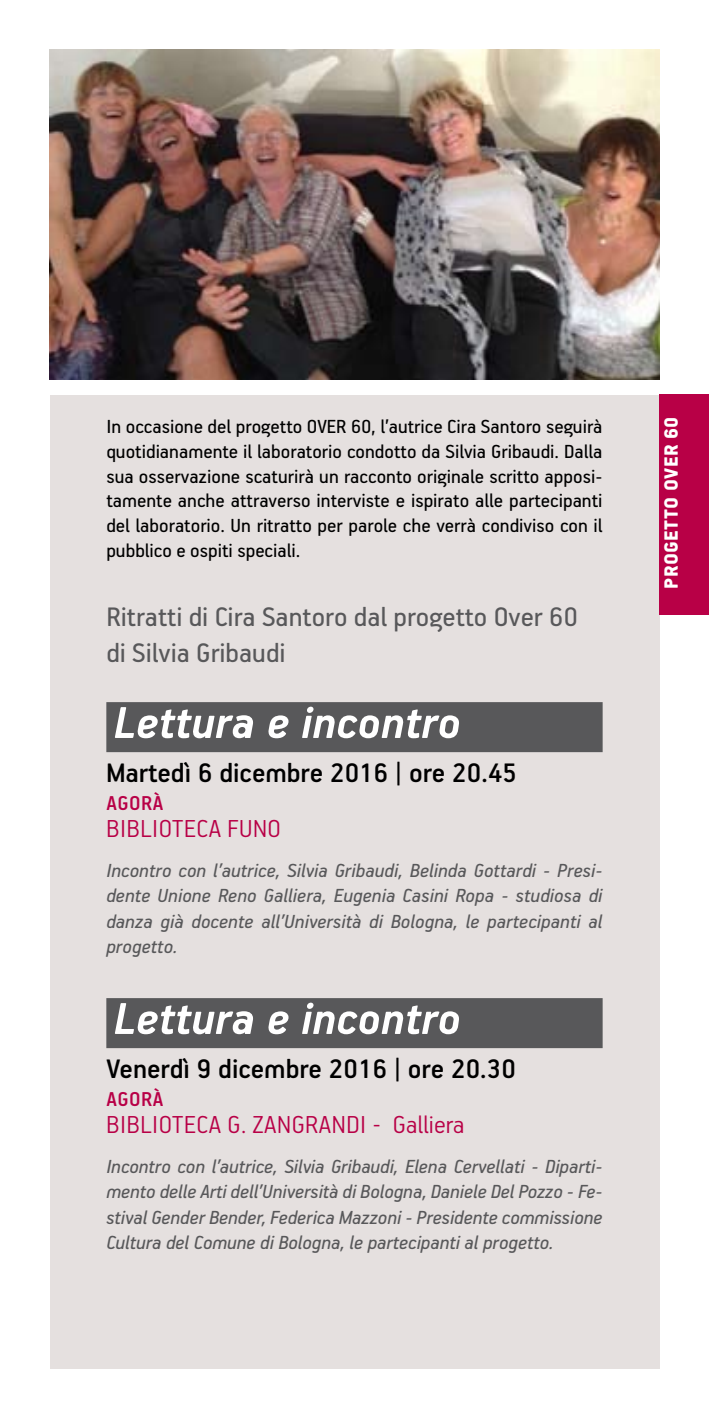
<style>
.page{position:relative;width:709px;height:1418px;background:#fff}
.page>*{position:absolute;margin:0;border:0;box-sizing:border-box;transform-origin:0 0}
.t1{font:italic 700 50px "PF Handbook Pro";color:#fff}
.t2{font:500 30px "PF Handbook Pro";color:#000}
.t3{font:30px/36px "PF Handbook Pro";color:#58585a}
.t4{font:300 27.5px "PF Handbook Pro";letter-spacing:.02em;color:#b80046}
.t5{font:500 22.5px "PF Handbook Pro";letter-spacing:.02em;color:#b80046}
.t6{font:900 21.5px "PF Handbook Pro";letter-spacing:.02em;color:#fff}
.t7{font:italic 21.25px/25.5px "PF Handbook Pro";letter-spacing:-.005em;color:#58585a;text-align:justify}
.t8{font:21.25px/24.8px "PF Handbook Pro";color:#000;text-align:justify}
</style>
<div class="page">
<div style="left:50px;top:394px;width:609px;height:974px;background:#e5e0df"></div>
<img style="left:50px;top:50px;width:609px;height:329px">
<div style="left:106px;top:702px;width:496px;height:50px;background:#58585a"></div>
<div style="left:106px;top:998px;width:496px;height:50px;background:#58585a"></div>
<div style="left:659px;top:394px;width:50px;height:221px;background:#b80046"></div>
<p class="t8" style="left:106px;top:414px;width:498px">In occasione del progetto OVER 60, l’autrice Cira Santoro seguirà quotidianamente il laboratorio condotto da Silvia Gribaudi. Dalla sua osservazione scaturirà un racconto originale scritto apposi&shy;tamente anche attraverso interviste e ispirato alle partecipanti del laboratorio. Un ritratto per parole che verrà condiviso con il pubblico e ospiti speciali.</p>
<h2 class="t3" style="left:106px;top:597px;width:473px">Ritratti di Cira Santoro dal progetto Over 60 di Silvia Gribaudi</h2>
<h1 class="t1" style="left:113px;top:692px;width:349px">Lettura e incontro</h1>
<h2 class="t2" style="left:106px;top:754px;width:412px">Martedì 6 dicembre 2016 | ore 20.45</h2>
<p class="t5" style="left:107px;top:788px;width:58px">Agorà</p>
<p class="t4" style="left:107px;top:812px;width:176px">BIBLIOTECA FUNO</p>
<p class="t7" style="left:106px;top:856px;width:498px">Incontro con l’autrice, Silvia Gribaudi, Belinda Gottardi - Presi&shy;dente Unione Reno Galliera, Eugenia Casini Ropa - studiosa di danza già docente all’Università di Bologna, le partecipanti al progetto.</p>
<h1 class="t1" style="left:113px;top:988px;width:349px">Lettura e incontro</h1>
<h2 class="t2" style="left:106px;top:1050px;width:411px">Venerdì 9 dicembre 2016 | ore 20.30</h2>
<p class="t5" style="left:107px;top:1084px;width:58px">Agorà</p>
<p class="t4" style="left:107px;top:1108px;width:13px">BIBLIOTECA</p>
<p class="t4" style="left:227px;top:1108px;width:238px">G. ZANGRANDI - GALLIERA</p>
<p class="t7" style="left:106px;top:1152px;width:498px">Incontro con l’autrice, Silvia Gribaudi, Elena Cervellati - Diparti&shy;mento delle Arti dell’Università di Bologna, Daniele Del Pozzo - Fe&shy;stival Gender Bender, Federica Mazzoni - Presidente commissione Cultura del Comune di Bologna, le partecipanti al progetto.</p>
<p class="t6" style="left:658px;top:588px;width:174px;rotate:-90deg">progetto over 60</p>
</div>
